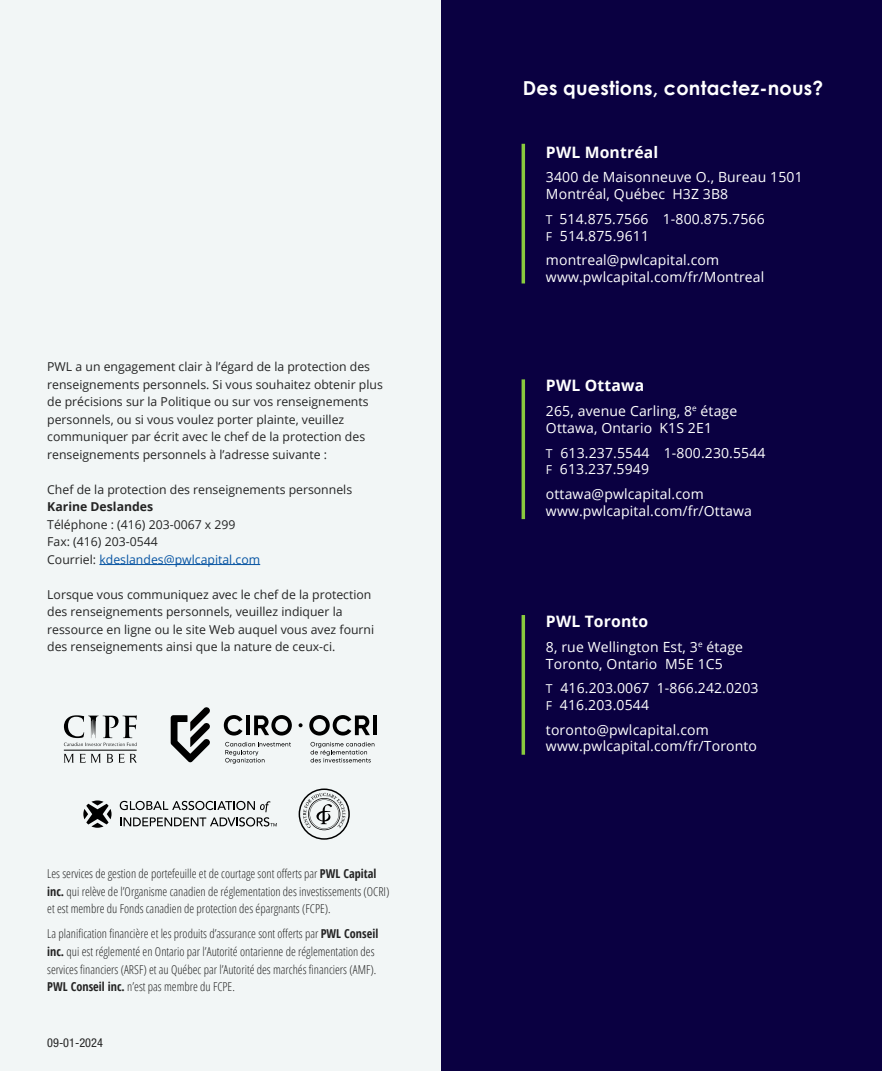
<style>
.page{position:relative;width:882px;height:1071px;background:#fff}
.page>*{position:absolute;margin:0;border:0;box-sizing:border-box;transform-origin:0 0}
.t1{font:700 19.25px "Century Gothic";letter-spacing:.01em;color:#fff}
.t2{font:700 15.75px "Open Sans";letter-spacing:.01em;color:#fff}
.t3{font:14px/16.8px "Open Sans";letter-spacing:.01em;color:#fff}
.t4{font:12.25px/17.5px "Open Sans";color:#242424}
.t5{font:300 condensed 12.25px/17.5px "Open Sans";color:#242424}
.t6{font:700 12.25px "Open Sans";color:#242424}
.t7{font:condensed 12.25px "Helvetica Neue LT Std";color:#242424}
.s1{color:#0654a3}
.s2{font-weight:700}
.s3{font-size:12.25px}
</style>
<div class="page">
<div style="left:0;top:0;width:441px;height:1071px;background:#f2f6f6"></div>
<div style="left:441px;top:0;width:441px;height:1071px;background:#0a0041"></div>
<hr style="left:522px;top:144px;width:3px;height:140px;background:#89cb3e">
<hr style="left:522px;top:379px;width:3px;height:140px;background:#89cb3e">
<hr style="left:522px;top:615px;width:3px;height:140px;background:#89cb3e">
<hr style="left:99px;top:564px;width:161px;height:1px;background:#0654a3">
<svg style="left:299px;top:789px;width:51px;height:51px"></svg>
<svg style="left:64px;top:715px;width:73px;height:31px"></svg>
<svg style="left:64px;top:754px;width:10px;height:9px"></svg>
<svg style="left:80px;top:754px;width:21px;height:9px"></svg>
<svg style="left:107px;top:754px;width:30px;height:9px"></svg>
<hr style="left:64px;top:750px;width:73px;height:1px;background:#000">
<svg style="left:225px;top:742px;width:66px;height:22px"></svg>
<svg style="left:311px;top:742px;width:63px;height:21px"></svg>
<svg style="left:224px;top:715px;width:19px;height:21px"></svg>
<hr style="left:246px;top:715px;width:4px;height:20px;background:#000">
<svg style="left:254px;top:715px;width:38px;height:21px"></svg>
<svg style="left:299px;top:723px;width:4px;height:4px"></svg>
<svg style="left:171px;top:707px;width:39px;height:56px"></svg>
<svg style="left:309px;top:715px;width:61px;height:21px"></svg>
<hr style="left:373px;top:715px;width:4px;height:20px;background:#000">
<svg style="left:120px;top:801px;width:157px;height:26px"></svg>
<svg style="left:83px;top:800px;width:29px;height:28px"></svg>
<p class="t4" style="left:47px;top:358px;width:337px">PWL a un engagement clair à l’égard de la protection des renseignements personnels. Si vous souhaitez obtenir plus de précisions sur la Politique ou sur vos renseignements personnels, ou si vous voulez porter plainte, veuillez communiquer par écrit avec le chef de la protection des renseignements personnels à l’adresse suivante :</p>
<p class="t4" style="left:47px;top:480px;width:306px">Chef de la protection des renseignements personnels</p>
<p class="t6" style="left:47px;top:498px;width:107px">Karine Deslandes</p>
<p class="t4" style="left:47px;top:515px;width:214px">Téléphone : (416) 203-0067 x 299<br>Fax: (416) 203-0544<br>Courriel: <span class="s1">kdeslandes@pwlcapital.com</span></p>
<p class="t4" style="left:47px;top:585px;width:328px">Lorsque vous communiquez avec le chef de la protection des renseignements personnels, veuillez indiquer la ressource en ligne ou le site Web auquel vous avez fourni des renseignements ainsi que la nature de ceux-ci.</p>
<p class="t5" style="left:47px;top:865px;width:344px">Les services de gestion de portefeuille et de courtage sont offerts par <span class="s2">PWL Capital inc.</span> qui relève de l’Organisme canadien de réglementation des investissements (OCRI) et est membre du Fonds canadien de protection des épargnants (FCPE).</p>
<p class="t5" style="left:47px;top:925px;width:333px">La planification financière et les produits d’assurance sont offerts par <span class="s2">PWL Conseil inc.</span> qui est réglementé en Ontario par l’Autorité ontarienne de réglementation des services financiers (ARSF) et au Québec par l’Autorité des marchés financiers (AMF).<br><span class="s2">PWL Conseil inc.</span> n’est pas membre du FCPE.</p>
<p class="t7" style="left:47px;top:1036px;width:57px">09-01-2024</p>
<h1 class="t1" style="left:523px;top:73px;width:302px">Des questions, contactez-nous?</h1>
<p class="t2" style="left:546px;top:141px;width:114px">PWL Montréal</p>
<p class="t3" style="left:546px;top:168px;width:258px">3400 de Maisonneuve O., Bureau 1501<br>Montréal, Québec H3Z 3B8</p>
<p class="t3" style="left:546px;top:210px;width:220px"><span class="s3">T</span> 514.875.7566 1-800.875.7566<br><span class="s3">F</span> 514.875.9611</p>
<p class="t3" style="left:546px;top:251px;width:220px">montreal@pwlcapital.com www.pwlcapital.com/fr/Montreal</p>
<p class="t2" style="left:546px;top:375px;width:100px">PWL Ottawa</p>
<p class="t3" style="left:546px;top:402px;width:193px">265, avenue Carling, 8<sup>e</sup> étage<br>Ottawa, Ontario K1S 2E1</p>
<p class="t3" style="left:546px;top:444px;width:221px"><span class="s3">T</span> 613.237.5544 1-800.230.5544<br><span class="s3">F</span> 613.237.5949</p>
<p class="t3" style="left:546px;top:485px;width:207px">ottawa@pwlcapital.com www.pwlcapital.com/fr/Ottawa</p>
<p class="t2" style="left:546px;top:610px;width:104px">PWL Toronto</p>
<p class="t3" style="left:546px;top:638px;width:199px">8, rue Wellington Est, 3<sup>e</sup> étage<br>Toronto, Ontario M5E 1C5</p>
<p class="t3" style="left:546px;top:679px;width:214px"><span class="s3">T</span> 416.203.0067 1-866.242.0203<br><span class="s3">F</span> 416.203.0544</p>
<p class="t3" style="left:546px;top:721px;width:213px">toronto@pwlcapital.com www.pwlcapital.com/fr/Toronto</p>
</div>
